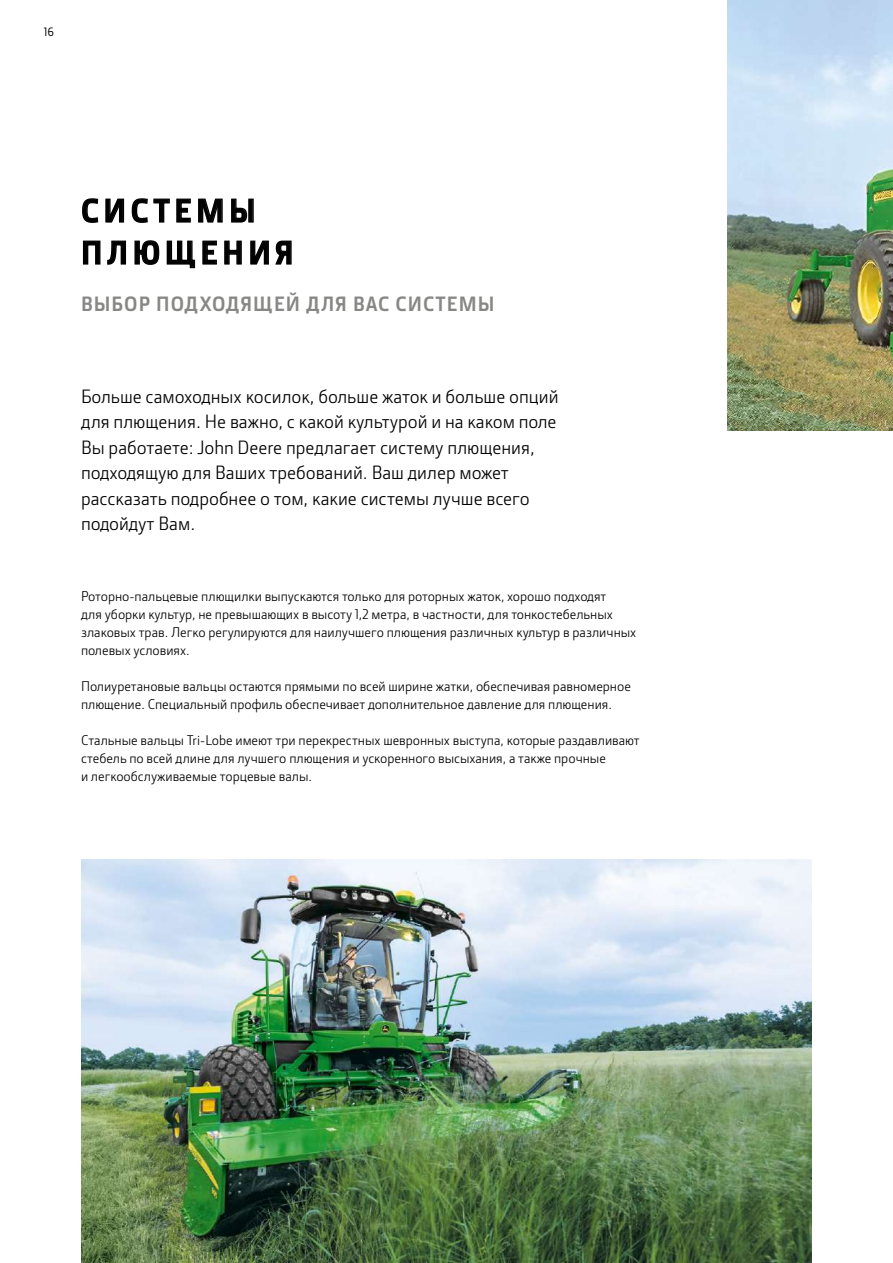
<style>
.page{position:relative;width:893px;height:1263px;background:#fff}
.page>*{position:absolute;margin:0;border:0;box-sizing:border-box;transform-origin:0 0}
.t1{font:700 33px/42px "JD Sans Pro";letter-spacing:.145em;color:#000}
.t2{font:700 21px "JD Sans Pro";letter-spacing:.05em;color:#878786}
.t3{font:19.5px/25.5px "JD Sans Pro";color:#000}
.t4{font:14.25px/18px "JD Sans Pro";color:#000}
.t5{font:500 12px "JD Sans Pro";color:#000}
</style>
<div class="page">
<img style="left:81px;top:860px;width:731px;height:403px">
<img style="left:728px;top:0;width:165px;height:430px">
<svg style="left:82px;top:198px;width:210px;height:71px"></svg>
<p class="t5" style="left:44px;top:23px;width:12px">16</p>
<h1 class="t1" style="left:81px;top:189px;width:214px">СИСТЕМЫ<br>ПЛЮЩЕНИЯ</h1>
<h2 class="t2" style="left:81px;top:290px;width:415px">ВЫБОР ПОДХОДЯЩЕЙ ДЛЯ ВАС СИСТЕМЫ</h2>
<p class="t3" style="left:81px;top:383px;width:479px">Больше самоходных косилок, больше жаток и больше опций для плющения. Не важно, с какой культурой и на каком поле Вы работаете: John Deere предлагает систему плющения, подходящую для Ваших требований. Ваш дилер может рассказать подробнее о том, какие системы лучше всего подойдут Вам.</p>
<p class="t4" style="left:81px;top:586px;width:557px">Роторно-пальцевые плющилки выпускаются только для роторных жаток, хорошо подходят<br>для уборки культур, не превышающих в высоту 1,2 метра, в частности, для тонкостебельных злаковых трав. Легко регулируются для наилучшего плющения различных культур в различных полевых условиях.</p>
<p class="t4" style="left:81px;top:676px;width:551px">Полиуретановые вальцы остаются прямыми по всей ширине жатки, обеспечивая равномерное плющение. Специальный профиль обеспечивает дополнительное давление для плющения.</p>
<p class="t4" style="left:81px;top:730px;width:560px">Стальные вальцы Tri-Lobe имеют три перекрестных шевронных выступа, которые раздавливают стебель по всей длине для лучшего плющения и ускоренного высыхания, а также прочные<br>и легкообслуживаемые торцевые валы.</p>
</div>
